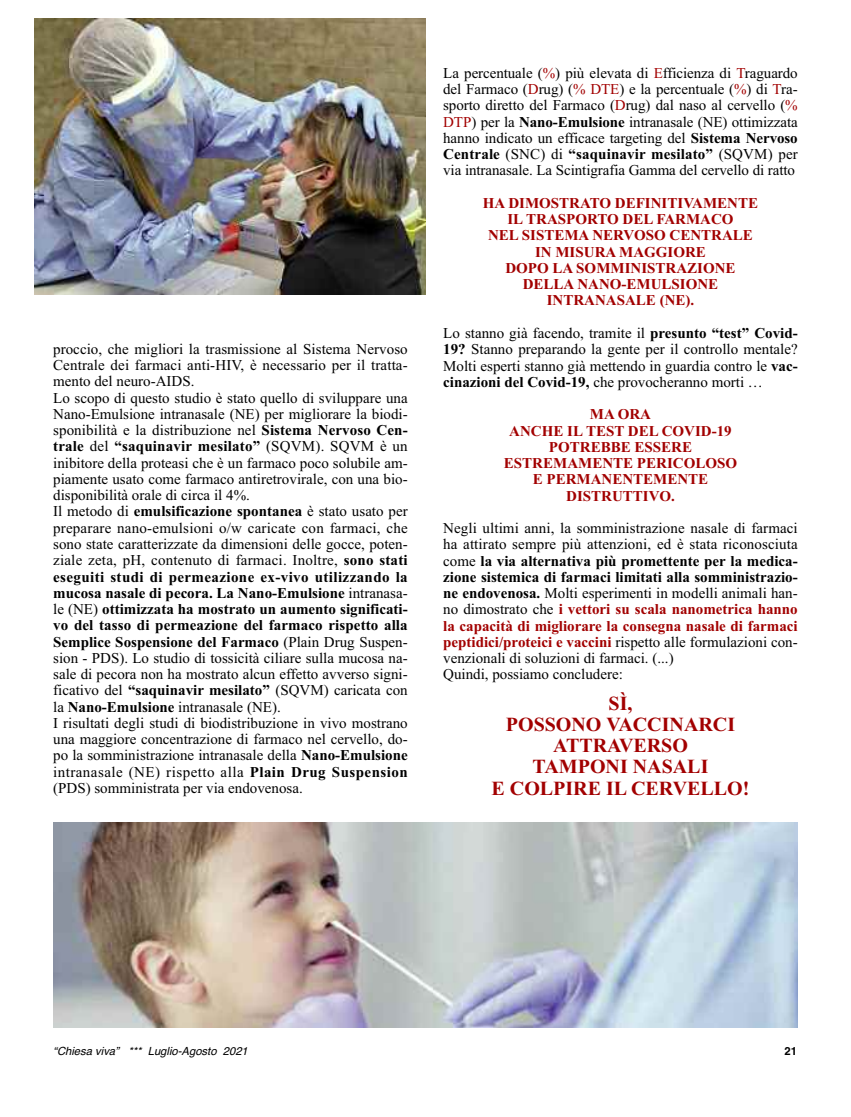
<style>
.page{position:relative;width:851px;height:1117px;background:#fff}
.page>*{position:absolute;margin:0;border:0;box-sizing:border-box;transform-origin:0 0}
.t1{font:700 20px/21.2px "Times New Roman";color:#a20000;text-align:center}
.t2{font:15px/16.2px "Times New Roman";color:#000}
.t3{font:700 15px/16.2px "Times New Roman";color:#a20000;text-align:center}
.t4{font:italic 11.25px "Helvetica";color:#000}
.t5{font:700 11.25px "Helvetica";color:#000}
.s1{font-weight:700}
.s2{color:#a20000}
.s3{font-weight:700;color:#a20000}
</style>
<div class="page">
<img style="left:35px;top:18px;width:390px;height:276px">
<img style="left:53px;top:822px;width:744px;height:205px">
<p class="t2" style="left:53px;top:340px;width:356px">proccio, che migliori la trasmissione al Sistema Nervoso Centrale dei farmaci anti-HIV, è necessario per il tratta&shy;mento del neuro-AIDS.<br>Lo scopo di questo studio è stato quello di sviluppare una Nano-Emulsione intranasale (NE) per migliorare la biodi&shy;sponibilità e la distribuzione nel <span class="s1">Sistema Nervoso Cen&shy;trale</span> del <span class="s1">“saquinavir mesilato”</span> (SQVM). SQVM è un inibitore della proteasi che è un farmaco poco solubile am&shy;piamente usato come farmaco antiretrovirale, con una bio&shy;disponibilità orale di circa il 4%.<br>Il metodo di <span class="s1">emulsificazione spontanea</span> è stato usato per preparare nano-emulsioni o/w caricate con farmaci, che sono state caratterizzate da dimensioni delle gocce, poten&shy;ziale zeta, pH, contenuto di farmaci. Inoltre, <span class="s1">sono stati eseguiti studi di permeazione ex-vivo utilizzando la mucosa nasale di pecora. La Nano-Emulsione</span> intranasa&shy;le (NE) <span class="s1">ottimizzata ha mostrato un aumento significati&shy;vo del tasso di permeazione del farmaco rispetto alla Semplice Sospensione del Farmaco</span> (Plain Drug Suspen&shy;sion - PDS). Lo studio di tossicità ciliare sulla mucosa na&shy;sale di pecora non ha mostrato alcun effetto avverso signi&shy;ficativo del <span class="s1">“saquinavir mesilato”</span> (SQVM) caricata con la <span class="s1">Nano-Emulsione</span> intranasale (NE).<br>I risultati degli studi di biodistribuzione in vivo mostrano una maggiore concentrazione di farmaco nel cervello, do&shy;po la somministrazione intranasale della <span class="s1">Nano-Emulsione </span>intranasale (NE) rispetto alla <span class="s1">Plain Drug Suspension </span>(PDS) somministrata per via endovenosa.</p>
<p class="t2" style="left:443px;top:64px;width:356px;text-align:justify">La percentuale (<span class="s2">%</span>) più elevata di <span class="s2">E</span>fficienza di <span class="s2">T</span>raguardo del Farmaco (<span class="s2">D</span>rug) (<span class="s2">% DTE</span>) e la percentuale (<span class="s2">%</span>) di <span class="s2">T</span>ra&shy;sporto diretto del Farmaco (<span class="s2">D</span>rug) dal naso al cervello (<span class="s2">% DTP</span>) per la <span class="s1">Nano-Emulsione</span> intranasale (NE) ottimizzata hanno indicato un efficace targeting del <span class="s1">Sistema Nervoso Centrale</span> (SNC) di <span class="s1">“saquinavir mesilato”</span> (SQVM) per via intranasale. La Scintigrafia Gamma del cervello di ratto</p>
<p class="t3" style="left:483px;top:194px;width:277px">HA DIMOSTRATO DEFINITIVAMENTE<br>IL TRASPORTO DEL FARMACO<br>NEL SISTEMA NERVOSO CENTRALE<br>IN MISURA MAGGIORE<br>DOPO LA SOMMINISTRAZIONE<br>DELLA NANO-EMULSIONE<br>INTRANASALE (NE).</p>
<p class="t2" style="left:443px;top:324px;width:356px;text-align:justify">Lo stanno già facendo, tramite il <span class="s1">presunto “test” Covid-19?</span> Stanno preparando la gente per il controllo mentale?<br>Molti esperti stanno già mettendo in guardia contro le <span class="s1">vac&shy;cinazioni del Covid-19,</span> che provocheranno morti …</p>
<p class="t3" style="left:504px;top:406px;width:234px">MA ORA<br>ANCHE IL TEST DEL COVID-19<br>POTREBBE ESSERE<br>ESTREMAMENTE PERICOLOSO<br>E PERMANENTEMENTE<br>DISTRUTTIVO.</p>
<p class="t2" style="left:443px;top:519px;width:356px">Negli ultimi anni, la somministrazione nasale di farmaci ha attirato sempre più attenzioni, ed è stata riconosciuta come <span class="s1">la via alternativa più promettente per la medica&shy;zione sistemica di farmaci limitati alla somministrazio&shy;ne endovenosa.</span> Molti esperimenti in modelli animali han&shy;no dimostrato che <span class="s3">i vettori su scala nanometrica hanno la capacità di migliorare la consegna nasale di farmaci peptidici/proteici e vaccini</span> rispetto alle formulazioni con&shy;venzionali di soluzioni di farmaci. (...)<br>Quindi, possiamo concludere:</p>
<h1 class="t1" style="left:491px;top:691px;width:259px">SÌ,<br>POSSONO VACCINARCI<br>ATTRAVERSO<br>TAMPONI NASALI<br>E COLPIRE IL CERVELLO!</h1>
<p class="t4" style="left:53px;top:1044px;width:196px">“Chiesa viva” *** Luglio-Agosto 2021</p>
<p class="t5" style="left:784px;top:1044px;width:14px">21</p>
</div>
